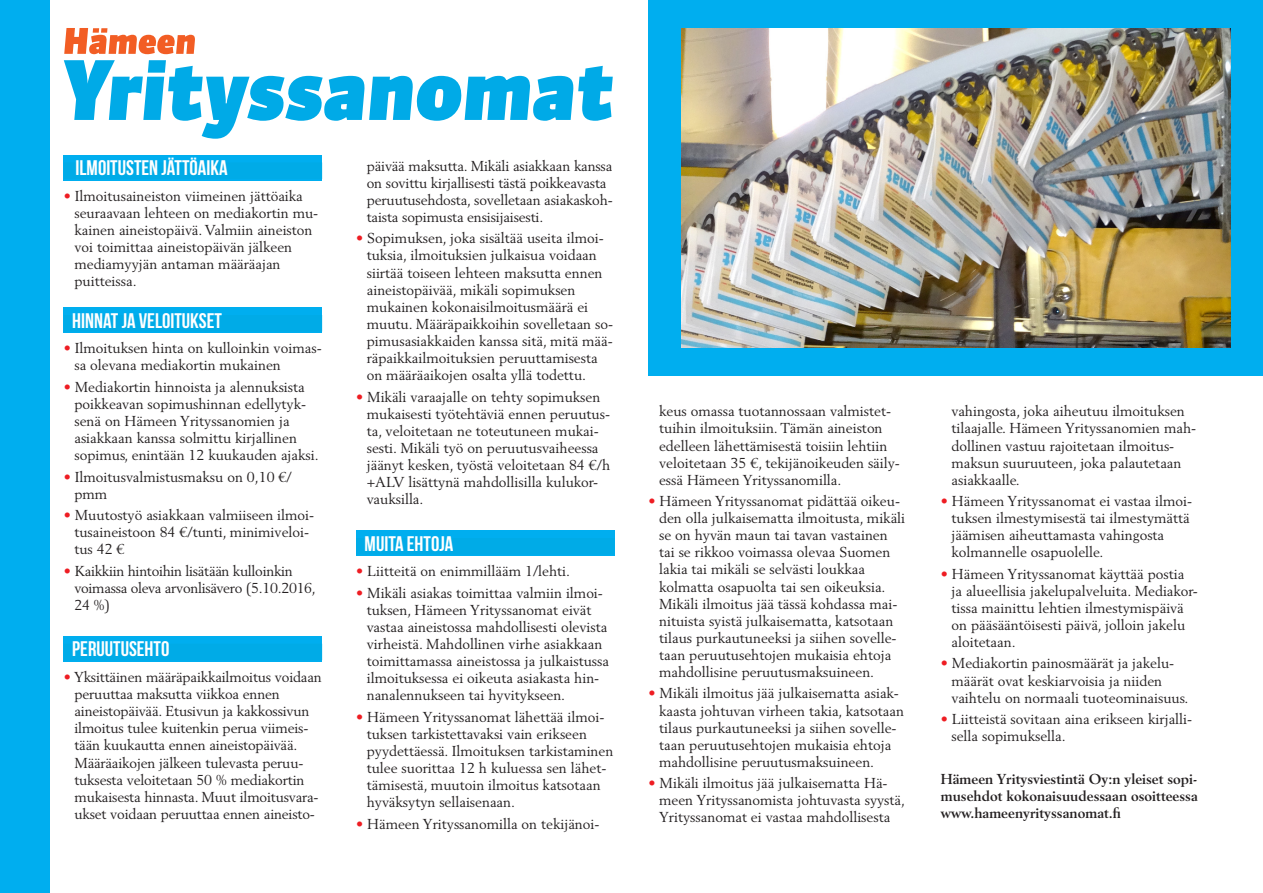
<style>
.page{position:relative;width:1263px;height:893px;background:#fff}
.page>*{position:absolute;margin:0;border:0;box-sizing:border-box;transform-origin:0 0}
.ehto_otsikko{font:700 21px "Bebas Neue";color:#fff}
.LEIPIS_luettelo{font:14.25px/17.1px "Berling LT Std";color:#231f20}
.LEIPIS_luettelo-2{font:700 14.25px/17.1px "Berling LT Std";color:#231f20;text-align:justify}
.LEIPIS_luettelo-3{font:14.25px/17.1px "Berling LT Std";letter-spacing:-.02em;color:#231f20}
.s1{color:#ee1d23}
</style>
<div class="page">
<div style="left:64px;top:155px;width:258px;height:25px;background:#00aeef"></div>
<div style="left:64px;top:162px;width:258px;height:17px;background:#00abe7"></div>
<div style="left:64px;top:308px;width:258px;height:25px;background:#00aeef"></div>
<div style="left:64px;top:315px;width:258px;height:16px;background:#00abe7"></div>
<div style="left:64px;top:636px;width:258px;height:26px;background:#00aeef"></div>
<div style="left:64px;top:644px;width:258px;height:16px;background:#00abe7"></div>
<div style="left:356px;top:531px;width:258px;height:25px;background:#00aeef"></div>
<div style="left:356px;top:538px;width:258px;height:16px;background:#00abe7"></div>
<div style="left:648px;top:0;width:615px;height:375px;background:#00aeef"></div>
<svg style="left:63px;top:60px;width:550px;height:79px"></svg>
<svg style="left:64px;top:28px;width:131px;height:26px"></svg>
<div style="left:0;top:0;width:50px;height:893px;background:#00aeef"></div>
<img style="left:681px;top:28px;width:549px;height:319px">
<p class="ehto_otsikko" style="left:76px;top:156px;width:154px">ILMOITUSTEN JÄTTÖAIKA</p>
<p class="LEIPIS_luettelo" style="left:74px;top:187px;width:245px;text-indent:-11px"><span class="s1">•</span> Ilmoitusaineiston viimeinen jättöaika seuraavaan lehteen on mediakortin mu&shy;kainen aineistopäivä. Valmiin aineiston voi toimittaa aineistopäivän jälkeen mediamyyjän antaman määräajan puitteissa.</p>
<p class="ehto_otsikko" style="left:72px;top:309px;width:151px">HINNAT JA VELOITUKSET</p>
<p class="LEIPIS_luettelo" style="left:74px;top:340px;width:249px;text-indent:-11px"><span class="s1">•</span> Ilmoituksen hinta on kulloinkin voimas&shy;sa olevana mediakortin mukainen</p>
<p class="LEIPIS_luettelo" style="left:74px;top:378px;width:246px;text-indent:-11px"><span class="s1">•</span> Mediakortin hinnoista ja alennuksista poikkeavan sopimushinnan edellytyk&shy;senä on Hämeen Yrityssanomien ja asiakkaan kanssa solmittu kirjallinen sopimus, enintään 12 kuukauden ajaksi.</p>
<p class="LEIPIS_luettelo" style="left:74px;top:468px;width:219px;text-indent:-11px"><span class="s1">•</span> Ilmoitusvalmistusmaksu on 0,10 €/ pmm</p>
<p class="LEIPIS_luettelo" style="left:74px;top:506px;width:241px;text-indent:-11px"><span class="s1">•</span> Muutostyö asiakkaan valmiiseen ilmoi&shy;tusaineistoon 84 €/tunti, minimiveloi&shy;tus 42 €</p>
<p class="LEIPIS_luettelo-3" style="left:74px;top:562px;width:243px;text-indent:-11px"><span class="s1">•</span> Kaikkiin hintoihin lisätään kulloinkin voimassa oleva arvonlisävero (5.10.2016,<br>24 %)</p>
<p class="ehto_otsikko" style="left:72px;top:638px;width:99px">PERUUTUSEHTO</p>
<p class="LEIPIS_luettelo" style="left:74px;top:668px;width:249px;text-indent:-11px"><span class="s1">•</span> Yksittäinen määräpaikkailmoitus voidaan peruuttaa maksutta viikkoa ennen aineistopäivää. Etusivun ja kakkossivun ilmoitus tulee kuitenkin perua viimeis&shy;tään kuukautta ennen aineistopäivää.<br>Määräaikojen jälkeen tulevasta peruu&shy;tuksesta veloitetaan 50 % mediakortin mukaisesta hinnasta. Muut ilmoitusvara&shy;ukset voidaan peruuttaa ennen aineisto-</p>
<p class="LEIPIS_luettelo" style="left:367px;top:157px;width:247px">päivää maksutta. Mikäli asiakkaan kanssa on sovittu kirjallisesti tästä poikkeavasta peruutusehdosta, sovelletaan asiakaskoh&shy;taista sopimusta ensisijaisesti.</p>
<p class="LEIPIS_luettelo" style="left:367px;top:230px;width:248px;text-indent:-11px"><span class="s1">•</span> Sopimuksen, joka sisältää useita ilmoi&shy;tuksia, ilmoituksien julkaisua voidaan siirtää toiseen lehteen maksutta ennen aineistopäivää, mikäli sopimuksen mukainen kokonaisilmoitusmäärä ei muutu. Määräpaikkoihin sovelletaan so&shy;pimusasiakkaiden kanssa sitä, mitä mää&shy;räpaikkailmoituksien peruuttamisesta on määräaikojen osalta yllä todettu.</p>
<p class="LEIPIS_luettelo" style="left:367px;top:388px;width:245px;text-indent:-11px"><span class="s1">•</span> Mikäli varaajalle on tehty sopimuksen mukaisesti työtehtäviä ennen peruutus&shy;ta, veloitetaan ne toteutuneen mukai&shy;sesti. Mikäli työ on peruutusvaiheessa jäänyt kesken, työstä veloitetaan 84 €/h +ALV lisättynä mahdollisilla kulukor&shy;vauksilla.</p>
<p class="ehto_otsikko" style="left:365px;top:532px;width:90px">MUITA EHTOJA</p>
<p class="LEIPIS_luettelo" style="left:356px;top:563px;width:216px"><span class="s1">•</span> Liitteitä on enimmillääm 1/lehti.</p>
<p class="LEIPIS_luettelo" style="left:367px;top:584px;width:244px;text-indent:-11px"><span class="s1">•</span> Mikäli asiakas toimittaa valmiin ilmoi&shy;tuksen, Hämeen Yrityssanomat eivät vastaa aineistossa mahdollisesti olevista virheistä. Mahdollinen virhe asiakkaan toimittamassa aineistossa ja julkaistussa ilmoituksessa ei oikeuta asiakasta hin&shy;nanalennukseen tai hyvitykseen.</p>
<p class="LEIPIS_luettelo" style="left:367px;top:708px;width:248px;text-indent:-11px"><span class="s1">•</span> Hämeen Yrityssanomat lähettää ilmoi&shy;tuksen tarkistettavaksi vain erikseen pyydettäessä. Ilmoituksen tarkistaminen tulee suorittaa 12 h kuluessa sen lähet&shy;tämisestä, muutoin ilmoitus katsotaan hyväksytyn sellaisenaan.</p>
<p class="LEIPIS_luettelo" style="left:356px;top:815px;width:245px"><span class="s1">•</span> Hämeen Yrityssanomilla on tekijänoi-</p>
<p class="LEIPIS_luettelo" style="left:659px;top:403px;width:242px">keus omassa tuotannossaan valmistet&shy;tuihin ilmoituksiin. Tämän aineiston edelleen lähettämisestä toisiin lehtiin veloitetaan 35 €, tekijänoikeuden säily&shy;essä Hämeen Yrityssanomilla.</p>
<p class="LEIPIS_luettelo" style="left:659px;top:492px;width:248px;text-indent:-11px"><span class="s1">•</span> Hämeen Yrityssanomat pidättää oikeu&shy;den olla julkaisematta ilmoitusta, mikäli se on hyvän maun tai tavan vastainen tai se rikkoo voimassa olevaa Suomen lakia tai mikäli se selvästi loukkaa kolmatta osapuolta tai sen oikeuksia.<br>Mikäli ilmoitus jää tässä kohdassa mai&shy;nituista syistä julkaisematta, katsotaan tilaus purkautuneeksi ja siihen sovelle&shy;taan peruutusehtojen mukaisia ehtoja mahdollisine peruutusmaksuineen.</p>
<p class="LEIPIS_luettelo" style="left:659px;top:685px;width:246px;text-indent:-11px"><span class="s1">•</span> Mikäli ilmoitus jää julkaisematta asiak&shy;kaasta johtuvan virheen takia, katsotaan tilaus purkautuneeksi ja siihen sovelle&shy;taan peruutusehtojen mukaisia ehtoja mahdollisine peruutusmaksuineen.</p>
<p class="LEIPIS_luettelo" style="left:659px;top:774px;width:247px;text-indent:-11px"><span class="s1">•</span> Mikäli ilmoitus jää julkaisematta Hä&shy;meen Yrityssanomista johtuvasta syystä,<br>Yrityssanomat ei vastaa mahdollisesta</p>
<p class="LEIPIS_luettelo" style="left:951px;top:403px;width:246px">vahingosta, joka aiheutuu ilmoituksen tilaajalle. Hämeen Yrityssanomien mah&shy;dollinen vastuu rajoitetaan ilmoitus&shy;maksun suuruuteen, joka palautetaan asiakkaalle.</p>
<p class="LEIPIS_luettelo" style="left:951px;top:492px;width:242px;text-indent:-11px"><span class="s1">•</span> Hämeen Yrityssanomat ei vastaa ilmoi&shy;tuksen ilmestymisestä tai ilmestymättä jäämisen aiheuttamasta vahingosta kolmannelle osapuolelle.</p>
<p class="LEIPIS_luettelo" style="left:951px;top:565px;width:248px;text-indent:-11px"><span class="s1">•</span> Hämeen Yrityssanomat käyttää postia ja alueellisia jakelupalveluita. Mediakor&shy;tissa mainittu lehtien ilmestymispäivä on pääsääntöisesti päivä, jolloin jakelu aloitetaan.</p>
<p class="LEIPIS_luettelo" style="left:951px;top:655px;width:238px;text-indent:-11px"><span class="s1">•</span> Mediakortin painosmäärät ja jakelu&shy;määrät ovat keskiarvoisia ja niiden vaihtelu on normaali tuoteominaisuus.</p>
<p class="LEIPIS_luettelo" style="left:951px;top:710px;width:242px;text-indent:-11px"><span class="s1">•</span> Liitteistä sovitaan aina erikseen kirjalli&shy;sella sopimuksella.</p>
<p class="LEIPIS_luettelo-2" style="left:941px;top:770px;width:259px">Hämeen Yritysviestintä Oy:n yleiset sopi&shy;musehdot kokonaisuudessaan osoitteessa www.hameenyrityssanomat.fi</p>
</div>
